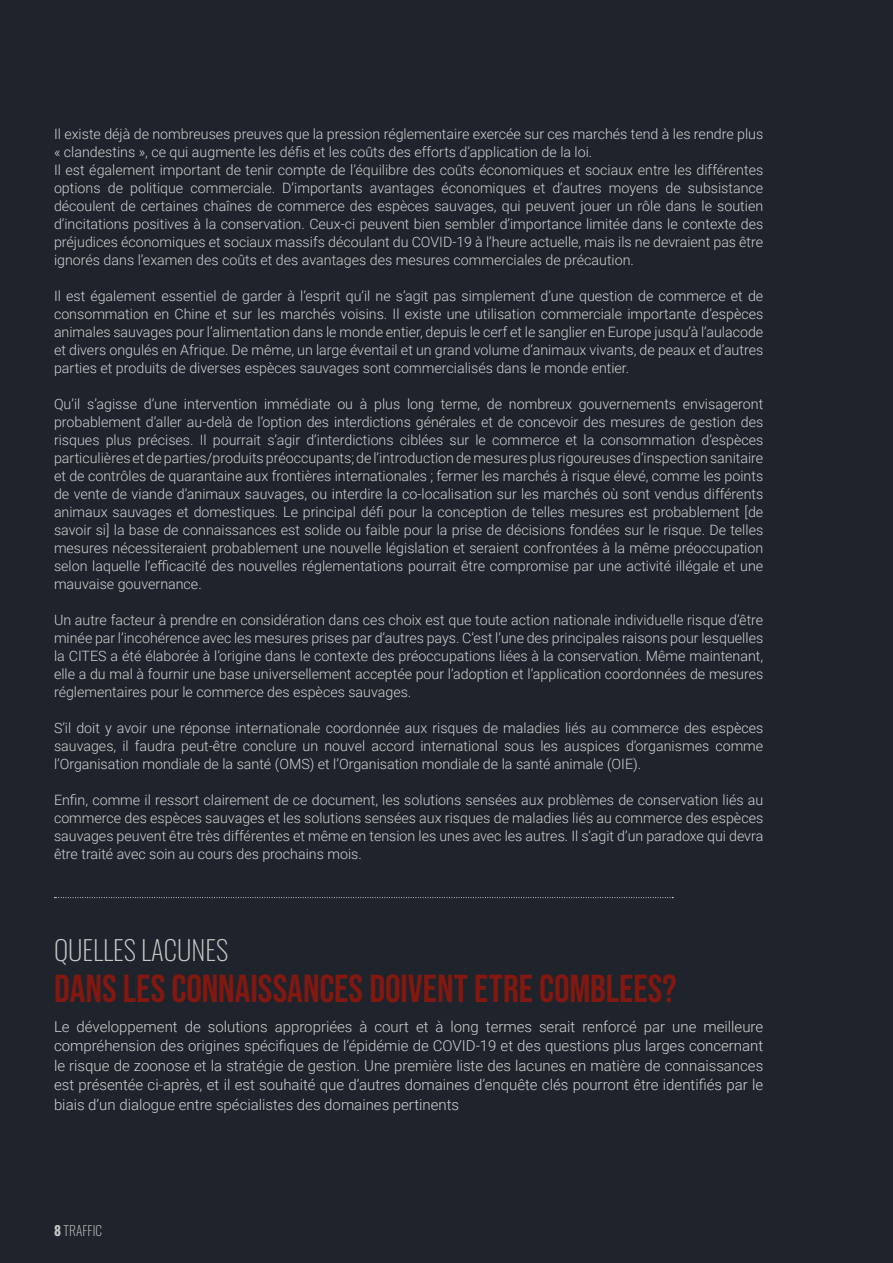
<style>
.page{position:relative;width:893px;height:1263px;background:#1f232b}
.page>*{position:absolute;margin:0;border:0;box-sizing:border-box;transform-origin:0 0}
.t1{font:39px "Bebas Neue";color:#821810}
.t2{font:200 27px "Oswald";color:#c7c7c6}
.t3{font:300 15px/19.5px "Roboto";color:#d1d1d1;text-align:justify}
.t4{font:300 14.25px/18px "Roboto";color:#d1d1d1;text-align:justify}
.t5{font:200 13.5px "Oswald";color:#c7c7c6}
.s1{font-weight:700}
</style>
<div class="page">
<svg style="left:54px;top:897px;width:619px;height:1px"></svg>
<p class="t4" style="left:54px;top:125px;width:711px">Il existe déjà de nombreuses preuves que la pression réglementaire exercée sur ces marchés tend à les rendre plus « clandestins », ce qui augmente les défis et les coûts des efforts d’application de la loi.</p>
<p class="t4" style="left:54px;top:161px;width:711px">Il est également important de tenir compte de l’équilibre des coûts économiques et sociaux entre les différentes options de politique commerciale. D’importants avantages économiques et d’autres moyens de subsistance découlent de certaines chaînes de commerce des espèces sauvages, qui peuvent jouer un rôle dans le soutien d’incitations positives à la conservation. Ceux-ci peuvent bien sembler d’importance limitée dans le contexte des préjudices économiques et sociaux massifs découlant du COVID-19 à l’heure actuelle, mais ils ne devraient pas être ignorés dans l’examen des coûts et des avantages des mesures commerciales de précaution.</p>
<p class="t4" style="left:54px;top:287px;width:711px">Il est également essentiel de garder à l’esprit qu’il ne s’agit pas simplement d’une question de commerce et de consommation en Chine et sur les marchés voisins. Il existe une utilisation commerciale importante d’espèces animales sauvages pour l’alimentation dans le monde entier, depuis le cerf et le sanglier en Europe jusqu’à l’aulacode et divers ongulés en Afrique. De même, un large éventail et un grand volume d’animaux vivants, de peaux et d’autres parties et produits de diverses espèces sauvages sont commercialisés dans le monde entier.</p>
<p class="t4" style="left:54px;top:395px;width:711px">Qu’il s’agisse d’une intervention immédiate ou à plus long terme, de nombreux gouvernements envisageront probablement d’aller au-delà de l’option des interdictions générales et de concevoir des mesures de gestion des risques plus précises. Il pourrait s’agir d’interdictions ciblées sur le commerce et la consommation d’espèces particulières et de parties/produits préoccupants; de l’introduction de mesures plus rigoureuses d’inspection sanitaire et de contrôles de quarantaine aux frontières internationales ; fermer les marchés à risque élevé, comme les points de vente de viande d’animaux sauvages, ou interdire la co-localisation sur les marchés où sont vendus différents animaux sauvages et domestiques. Le principal défi pour la conception de telles mesures est probablement [de savoir si] la base de connaissances est solide ou faible pour la prise de décisions fondées sur le risque. De telles mesures nécessiteraient probablement une nouvelle législation et seraient confrontées à la même préoccupation selon laquelle l’efficacité des nouvelles réglementations pourrait être compromise par une activité illégale et une mauvaise gouvernance.</p>
<p class="t4" style="left:54px;top:611px;width:711px">Un autre facteur à prendre en considération dans ces choix est que toute action nationale individuelle risque d’être minée par l’incohérence avec les mesures prises par d’autres pays. C’est l’une des principales raisons pour lesquelles la CITES a été élaborée à l’origine dans le contexte des préoccupations liées à la conservation. Même maintenant, elle a du mal à fournir une base universellement acceptée pour l’adoption et l’application coordonnées de mesures réglementaires pour le commerce des espèces sauvages.</p>
<p class="t4" style="left:54px;top:719px;width:711px">S’il doit y avoir une réponse internationale coordonnée aux risques de maladies liés au commerce des espèces sauvages, il faudra peut-être conclure un nouvel accord international sous les auspices d’organismes comme l’Organisation mondiale de la santé (OMS) et l’Organisation mondiale de la santé animale (OIE).</p>
<p class="t4" style="left:54px;top:791px;width:711px">Enfin, comme il ressort clairement de ce document, les solutions sensées aux problèmes de conservation liés au commerce des espèces sauvages et les solutions sensées aux risques de maladies liés au commerce des espèces sauvages peuvent être très différentes et même en tension les unes avec les autres. Il s’agit d’un paradoxe qui devra être traité avec soin au cours des prochains mois.</p>
<p class="t2" style="left:54px;top:926px;width:176px">QUELLES LACUNES</p>
<p class="t1" style="left:54px;top:966px;width:624px">DANS LES CONNAISSANCES DOIVENT ETRE COMBLEES?</p>
<p class="t3" style="left:54px;top:1016px;width:711px">Le développement de solutions appropriées à court et à long termes serait renforcé par une meilleure compréhension des origines spécifiques de l’épidémie de COVID-19 et des questions plus larges concernant le risque de zoonose et la stratégie de gestion. Une première liste des lacunes en matière de connaissances est présentée ci-après, et il est souhaité que d’autres domaines d’enquête clés pourront être identifiés par le biais d’un dialogue entre spécialistes des domaines pertinents</p>
<p class="t5" style="left:54px;top:1218px;width:50px"><span class="s1">8</span> TRAFFIC</p>
</div>
